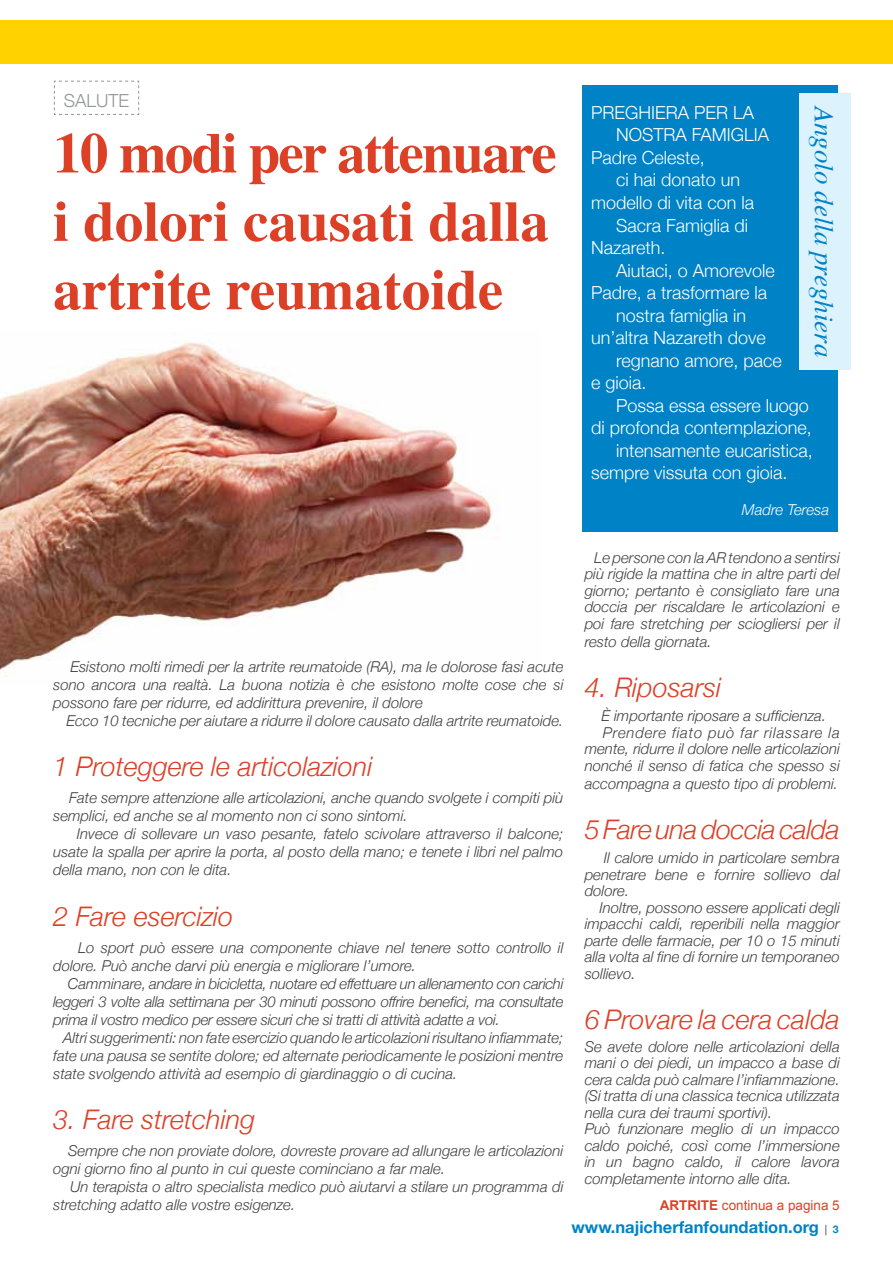
<style>
.page{position:relative;width:893px;height:1263px;background:#fff}
.page>*{position:absolute;margin:0;border:0;box-sizing:border-box;transform-origin:0 0}
.t1{font:700 57px/68.4px "Times";color:#dc4128}
.t2{font:italic 300 27px "Helvetica Neue";color:#dc4128}
.t3{font:italic 27px "Times";color:#0082c6}
.t4{font:italic 300 27px "Helvetica Neue";letter-spacing:-.02em;color:#dc4128}
.t5{font:300 18px "Helvetica Neue";color:#fff}
.t6{font:300 18px "Helvetica Neue";color:#939598}
.t7{font:700 16.5px "Helvetica Neue";color:#0082c6}
.t8{font:italic 300 15px/16.5px "Helvetica Neue";color:#414042;text-align:justify}
.t9{font:italic 300 15px "Helvetica Neue";letter-spacing:.05em;color:#414042}
.t10{font:italic 300 15px "Helvetica Neue";color:#fff}
.t11{font:13.5px "Arial";color:#dc4128}
.s1{font-weight:700}
.s2{font-weight:300;font-size:10.5px;color:#000}
.s3{font-size:10.5px}
</style>
<div class="page">
<div style="left:0;top:21px;width:893px;height:43px;background:#ffd200"></div>
<svg style="left:54px;top:80px;width:85px;height:35px"></svg>
<div style="left:583px;top:85px;width:255px;height:446px;background:#0082c6"></div>
<img style="left:0;top:332px;width:499px;height:344px">
<div style="left:799px;top:94px;width:51px;height:276px;background:#dcf2fd"></div>
<p class="t6" style="left:64px;top:86px;width:24px">Salute</p>
<h1 class="t1" style="left:53px;top:113px;width:505px">10 modi per attenuare i dolori causati dalla artrite reumatoide</h1>
<p class="t8" style="left:53px;top:657px;width:512px;line-height:18px;text-indent:17px">Esistono molti rimedi per la artrite reumatoide (RA), ma le dolorose fasi acute sono ancora una realtà. La buona notizia è che esistono molte cose che si possono fare per ridurre, ed addirittura prevenire, il dolore</p>
<p class="t8" style="left:66px;top:711px;width:498px">Ecco 10 tecniche per aiutare a ridurre il dolore causato dalla artrite reumatoide.</p>
<h2 class="t2" style="left:53px;top:745px;width:321px">1 Proteggere le articolazioni</h2>
<p class="t8" style="left:53px;top:788px;width:512px;line-height:18px;text-indent:16px">Fate sempre attenzione alle articolazioni, anche quando svolgete i compiti più semplici, ed anche se al momento non ci sono sintomi.</p>
<p class="t8" style="left:53px;top:824px;width:512px;line-height:18px;text-indent:24px">Invece di sollevare un vaso pesante, fatelo scivolare attraverso il balcone; usate la spalla per aprire la porta, al posto della mano; e tenete i libri nel palmo della mano, non con le dita.</p>
<h2 class="t2" style="left:53px;top:895px;width:182px">2 Fare esercizio</h2>
<p class="t8" style="left:53px;top:937px;width:512px;line-height:18px;text-indent:25px">Lo sport può essere una componente chiave nel tenere sotto controllo il dolore. Può anche darvi più energia e migliorare l’umore.</p>
<p class="t8" style="left:53px;top:973px;width:512px;line-height:18px;text-indent:15px">Camminare, andare in bicicletta, nuotare ed effettuare un allenamento con carichi leggeri 3 volte alla settimana per 30 minuti possono offrire benefici, ma consultate prima il vostro medico per essere sicuri che si tratti di attività adatte a voi.</p>
<p class="t8" style="left:53px;top:1027px;width:512px;line-height:18px;text-indent:10px">Altri suggerimenti: non fate esercizio quando le articolazioni risultano infiammate; fate una pausa se sentite dolore; ed alternate periodicamente le posizioni mentre state svolgendo attività ad esempio di giardinaggio o di cucina.</p>
<h2 class="t2" style="left:53px;top:1098px;width:204px">3. Fare stretching</h2>
<p class="t8" style="left:53px;top:1141px;width:512px;line-height:18px;text-indent:15px">Sempre che non proviate dolore, dovreste provare ad allungare le articolazioni ogni giorno fino al punto in cui queste cominciano a far male.</p>
<p class="t8" style="left:53px;top:1177px;width:512px;line-height:18px;text-indent:17px">Un terapista o altro specialista medico può aiutarvi a stilare un programma di stretching adatto alle vostre esigenze.</p>
<h2 class="t3" style="left:847px;top:106px;width:252px;rotate:90deg">Angolo della preghiera</h2>
<p class="t5" style="left:591px;top:98px;width:165px">PREGHIERA PER LA</p>
<p class="t5" style="left:616px;top:121px;width:155px">NOSTRA FAMIG LIA</p>
<p class="t5" style="left:591px;top:143px;width:115px">Padre Celeste,</p>
<p class="t5" style="left:616px;top:166px;width:126px">ci hai donato un</p>
<p class="t5" style="left:591px;top:188px;width:165px">modello di vita con la</p>
<p class="t5" style="left:616px;top:211px;width:134px">Sacra Famiglia di</p>
<p class="t5" style="left:591px;top:233px;width:76px">Nazareth.</p>
<p class="t5" style="left:616px;top:256px;width:160px">Aiutaci, o Amorevole</p>
<p class="t5" style="left:591px;top:278px;width:178px">Padre, a trasformare la</p>
<p class="t5" style="left:616px;top:301px;width:132px">nostra famiglia in</p>
<p class="t5" style="left:591px;top:323px;width:176px">un’altra Nazareth dove</p>
<p class="t5" style="left:616px;top:346px;width:167px">regnano amore, pace</p>
<p class="t5" style="left:591px;top:368px;width:57px">e gioia.</p>
<p class="t5" style="left:616px;top:391px;width:194px">Possa essa essere luogo</p>
<p class="t5" style="left:591px;top:413px;width:222px">di profonda contemplazione,</p>
<p class="t5" style="left:616px;top:436px;width:198px">intensamente eucaristica,</p>
<p class="t5" style="left:591px;top:458px;width:198px">sempre vissuta con gioia.</p>
<p class="t10" style="left:742px;top:498px;width:89px">Madre Teresa</p>
<p class="t8" style="left:585px;top:548px;width:257px;text-indent:10px">Le persone con la AR tendono a sentirsi più rigide la mattina che in altre parti del giorno; pertanto è consigliato fare una doccia per riscaldare le articolazioni e poi fare stretching per sciogliersi per il</p>
<p class="t8" style="left:585px;top:632px;width:128px">resto della giornata.</p>
<h2 class="t2" style="left:585px;top:666px;width:138px">4. Riposarsi</h2>
<p class="t8" style="left:601px;top:707px;width:226px">È importante riposare a sufficienza.</p>
<p class="t9" style="left:603px;top:721px;width:239px">Prendere fiato può far rilassare la</p>
<p class="t8" style="left:585px;top:740px;width:257px">mente, ridurre il dolore nelle articolazioni</p>
<p class="t8" style="left:585px;top:756px;width:257px">nonché il senso di fatica che spesso si</p>
<p class="t8" style="left:585px;top:774px;width:255px">accompagna a questo tipo di problemi.</p>
<h2 class="t4" style="left:585px;top:808px;width:257px">5 Fare una doccia calda</h2>
<p class="t8" style="left:585px;top:849px;width:257px;text-indent:19px">Il calore umido in particolare sembra penetrare bene e fornire sollievo dal dolore.</p>
<p class="t8" style="left:585px;top:898px;width:257px;text-indent:15px">Inoltre, possono essere applicati degli impacchi caldi, reperibili nella maggior parte delle farmacie, per 10 o 15 minuti alla volta al fine di fornire un temporaneo sollievo.</p>
<h2 class="t2" style="left:585px;top:998px;width:257px">6 Provare la cera calda</h2>
<p class="t8" style="left:585px;top:1037px;width:257px;text-align:left">Se avete dolore nelle articolazioni della mani o dei piedi, un impacco a base di cera calda può calmare l’infiammazione. (Si tratta di una classica tecnica utilizzata nella cura dei traumi sportivi).<br>Può funzionare meglio di un impacco caldo poiché, così come l’immersione in un bagno caldo, il calore lavora completamente intorno alle dita.</p>
<p class="t11" style="left:660px;top:1196px;width:182px"><span class="s1">ARTRITE</span> continua a pagina 5</p>
<p class="t7" style="left:571px;top:1212px;width:269px">www.najicherfanfoundation.org <span class="s2">|</span> <span class="s3">3</span></p>
</div>
